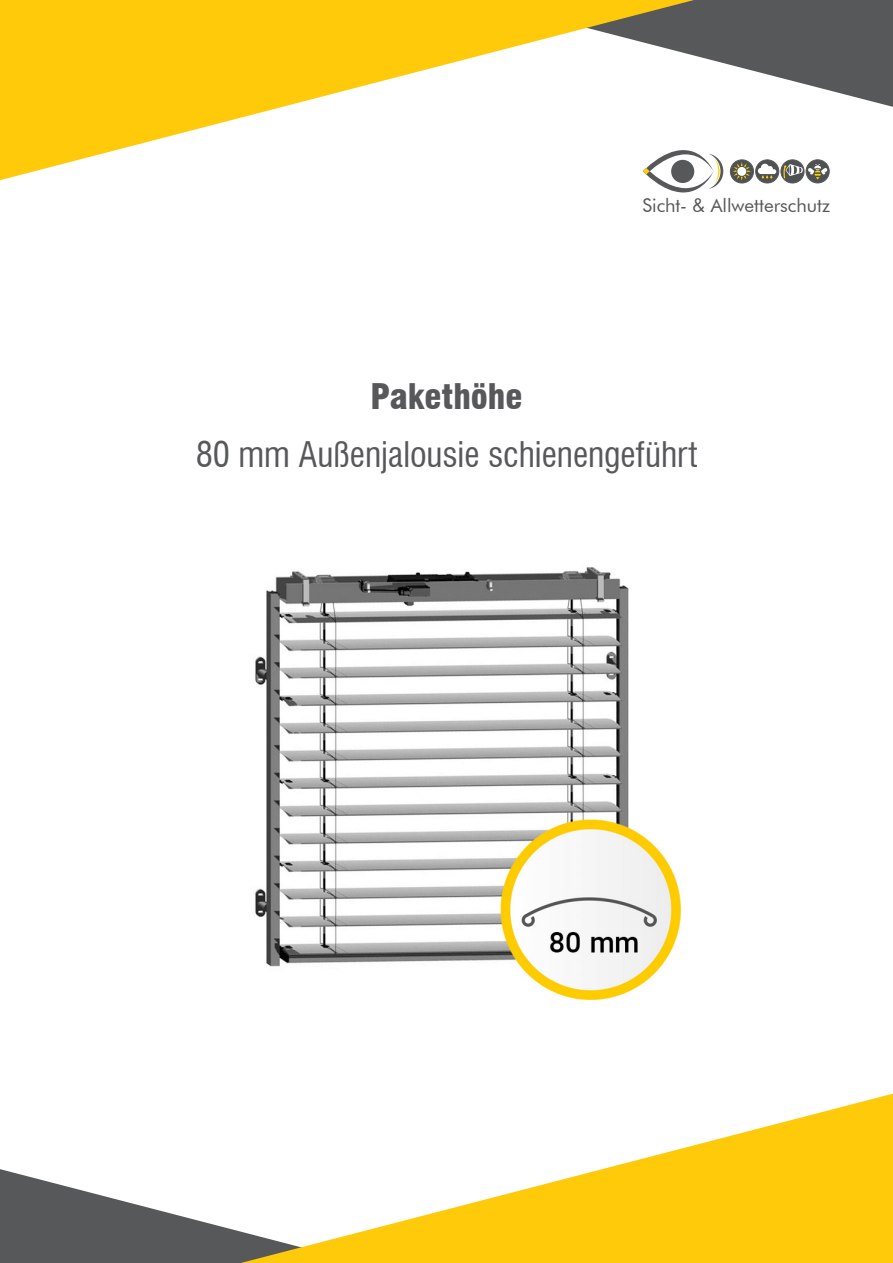
<style>
.page{position:relative;width:893px;height:1263px;background:#fff}
.page>*{position:absolute;margin:0;border:0;box-sizing:border-box;transform-origin:0 0}
.t1{font:condensed 34.5px "Swiss 721 BT";color:#57585a}
.t2{font:900 condensed 34.5px "Swiss 721 BT";color:#57585a}
.t3{font:18.75px "Futura BT";color:#57585a}
</style>
<div class="page">
<svg style="left:0;top:1169px;width:192px;height:94px"></svg>
<svg style="left:192px;top:1093px;width:701px;height:170px"></svg>
<svg style="left:743px;top:0;width:150px;height:107px;fill:#57585a"></svg>
<svg style="left:0;top:0;width:743px;height:183px"></svg>
<div style="left:806px;top:160px;width:23px;height:23px;background:#4f5252;border-radius:50%"></div>
<div style="left:806px;top:159px;width:24px;height:24px;border:1px solid #57585a;border-radius:50%"></div>
<div style="left:730px;top:160px;width:23px;height:23px;background:#4f5252;border-radius:50%"></div>
<div style="left:730px;top:159px;width:24px;height:24px;border:1px solid #57585a;border-radius:50%"></div>
<svg style="left:733px;top:162px;width:18px;height:18px"></svg>
<div style="left:737px;top:167px;width:9px;height:9px;background:#fff;border-radius:50%"></div>
<svg style="left:756px;top:160px;width:23px;height:23px"></svg>
<div style="left:755px;top:159px;width:24px;height:24px;border:1px solid #57585a;border-radius:50%"></div>
<svg style="left:758px;top:164px;width:18px;height:14px"></svg>
<div style="left:781px;top:160px;width:23px;height:23px;background:#4f5252;border-radius:50%"></div>
<div style="left:780px;top:159px;width:24px;height:24px;border:1px solid #57585a;border-radius:50%"></div>
<svg style="left:643px;top:150px;width:80px;height:42px"></svg>
<div style="left:671px;top:160px;width:23px;height:23px;background:#57585a;border-radius:50%"></div>
<svg style="left:783px;top:164px;width:44px;height:15px"></svg>
<img style="left:255px;top:567px;width:426px;height:433px">
<p class="t3" style="left:642px;top:194px;width:189px">Sicht- &amp; Allwetterschutz</p>
<p class="t2" style="left:370px;top:376px;width:154px">Pakethöhe</p>
<p class="t1" style="left:196px;top:434px;width:503px">80 mm Außenjalousie schienengeführt</p>
</div>
